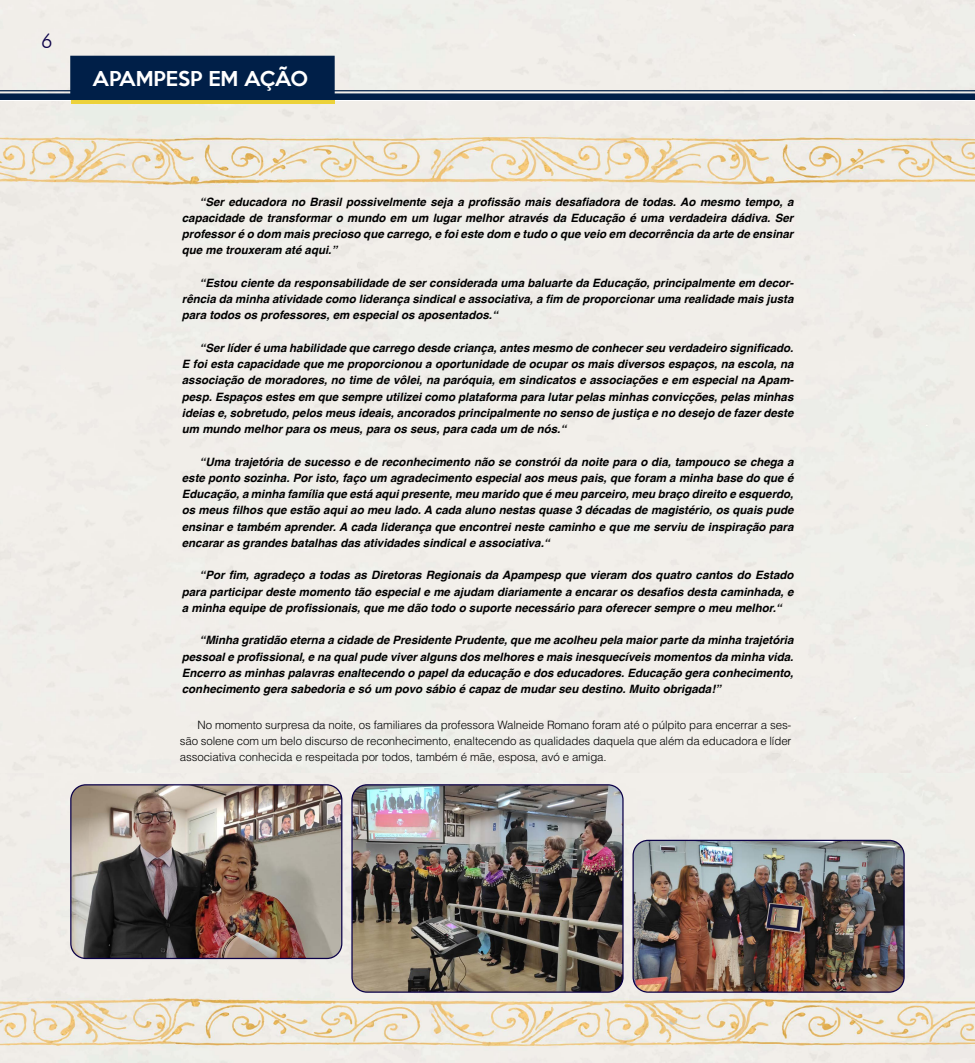
<style>
.page{position:relative;width:975px;height:1063px;background:#fff}
.page>*{position:absolute;margin:0;border:0;box-sizing:border-box;transform-origin:0 0}
.t1{font:300 20px "Futura BT";color:#0a0048}
.t2{font:500 18.75px "Keep Calm";color:#fff}
.t3{font:italic 700 11.5px/16.2px "Helvetica";color:#000;text-align:justify}
.t4{font:300 11.5px/16.2px "Helvetica";letter-spacing:-.01em;color:#000;text-align:justify}
</style>
<div class="page">
<div style="left:0;top:0;width:974px;height:93px;background:#f1eeea"></div>
<img style="left:0;top:772px;width:974px;height:291px">
<div style="left:0;top:102px;width:974px;height:670px;background:#f1eee9"></div>
<img style="left:71px;top:785px;width:271px;height:173px">
<div style="left:70px;top:784px;width:272px;height:175px;border:1px solid #0a0048;border-radius:15px"></div>
<div style="left:71px;top:97px;width:263px;height:7px;background:#ecd23a"></div>
<hr style="left:0;top:90px;width:974px;height:1px;background:#001f48">
<svg style="left:0;top:93px;width:974px;height:7px;background:#0d2a50"></svg>
<div style="left:70px;top:56px;width:264px;height:41px;background:#001f48"></div>
<img style="left:352px;top:785px;width:271px;height:207px">
<div style="left:351px;top:784px;width:272px;height:209px;border:1px solid #0a0048;border-radius:15px"></div>
<img style="left:633px;top:840px;width:271px;height:152px">
<div style="left:632px;top:840px;width:272px;height:153px;border:1px solid #0a0048;border-radius:15px"></div>
<h1 class="t1" style="left:41px;top:29px;width:13px">6</h1>
<h2 class="t2" style="left:92px;top:62px;width:217px">APAMPESP EM AÇÃO</h2>
<p class="t3" style="left:182px;top:193px;width:613px;text-indent:18px">“Ser educadora no Brasil possivelmente seja a profissão mais desafiadora de todas. Ao mesmo tempo, a capacidade de transformar o mundo em um lugar melhor através da Educação é uma verdadeira dádiva. Ser professor é o dom mais precioso que carrego, e foi este dom e tudo o que veio em decorrência da arte de ensinar que me trouxeram até aqui.”</p>
<p class="t3" style="left:182px;top:275px;width:613px;text-indent:18px">“Estou ciente da responsabilidade de ser considerada uma baluarte da Educação, principalmente em decor&shy;rência da minha atividade como liderança sindical e associativa, a fim de proporcionar uma realidade mais justa para todos os professores, em especial os aposentados.“</p>
<p class="t3" style="left:182px;top:340px;width:613px;text-indent:18px">“Ser líder é uma habilidade que carrego desde criança, antes mesmo de conhecer seu verdadeiro significado.<br>E foi esta capacidade que me proporcionou a oportunidade de ocupar os mais diversos espaços, na escola, na associação de moradores, no time de vôlei, na paróquia, em sindicatos e associações e em especial na Apam&shy;pesp. Espaços estes em que sempre utilizei como plataforma para lutar pelas minhas convicções, pelas minhas ideias e, sobretudo, pelos meus ideais, ancorados principalmente no senso de justiça e no desejo de fazer deste um mundo melhor para os meus, para os seus, para cada um de nós.“</p>
<p class="t3" style="left:182px;top:453px;width:613px;text-indent:18px">“Uma trajetória de sucesso e de reconhecimento não se constrói da noite para o dia, tampouco se chega a este ponto sozinha. Por isto, faço um agradecimento especial aos meus pais, que foram a minha base do que é Educação, a minha família que está aqui presente, meu marido que é meu parceiro, meu braço direito e esquerdo, os meus filhos que estão aqui ao meu lado. A cada aluno nestas quase 3 décadas de magistério, os quais pude ensinar e também aprender. A cada liderança que encontrei neste caminho e que me serviu de inspiração para encarar as grandes batalhas das atividades sindical e associativa.“</p>
<p class="t3" style="left:182px;top:567px;width:613px;text-indent:18px">“Por fim, agradeço a todas as Diretoras Regionais da Apampesp que vieram dos quatro cantos do Estado para participar deste momento tão especial e me ajudam diariamente a encarar os desafios desta caminhada, e a minha equipe de profissionais, que me dão todo o suporte necessário para oferecer sempre o meu melhor.“</p>
<p class="t3" style="left:182px;top:632px;width:613px;text-indent:18px">“Minha gratidão eterna a cidade de Presidente Prudente, que me acolheu pela maior parte da minha trajetória pessoal e profissional, e na qual pude viver alguns dos melhores e mais inesquecíveis momentos da minha vida.<br>Encerro as minhas palavras enaltecendo o papel da educação e dos educadores. Educação gera conhecimento, conhecimento gera sabedoria e só um povo sábio é capaz de mudar seu destino. Muito obrigada!”</p>
<p class="t4" style="left:180px;top:716px;width:613px;text-indent:18px">No momento surpresa da noite, os familiares da professora Walneide Romano foram até o púlpito para encerrar a ses&shy;são solene com um belo discurso de reconhecimento, enaltecendo as qualidades daquela que além da educadora e líder associativa conhecida e respeitada por todos, também é mãe, esposa, avó e amiga.</p>
</div>
